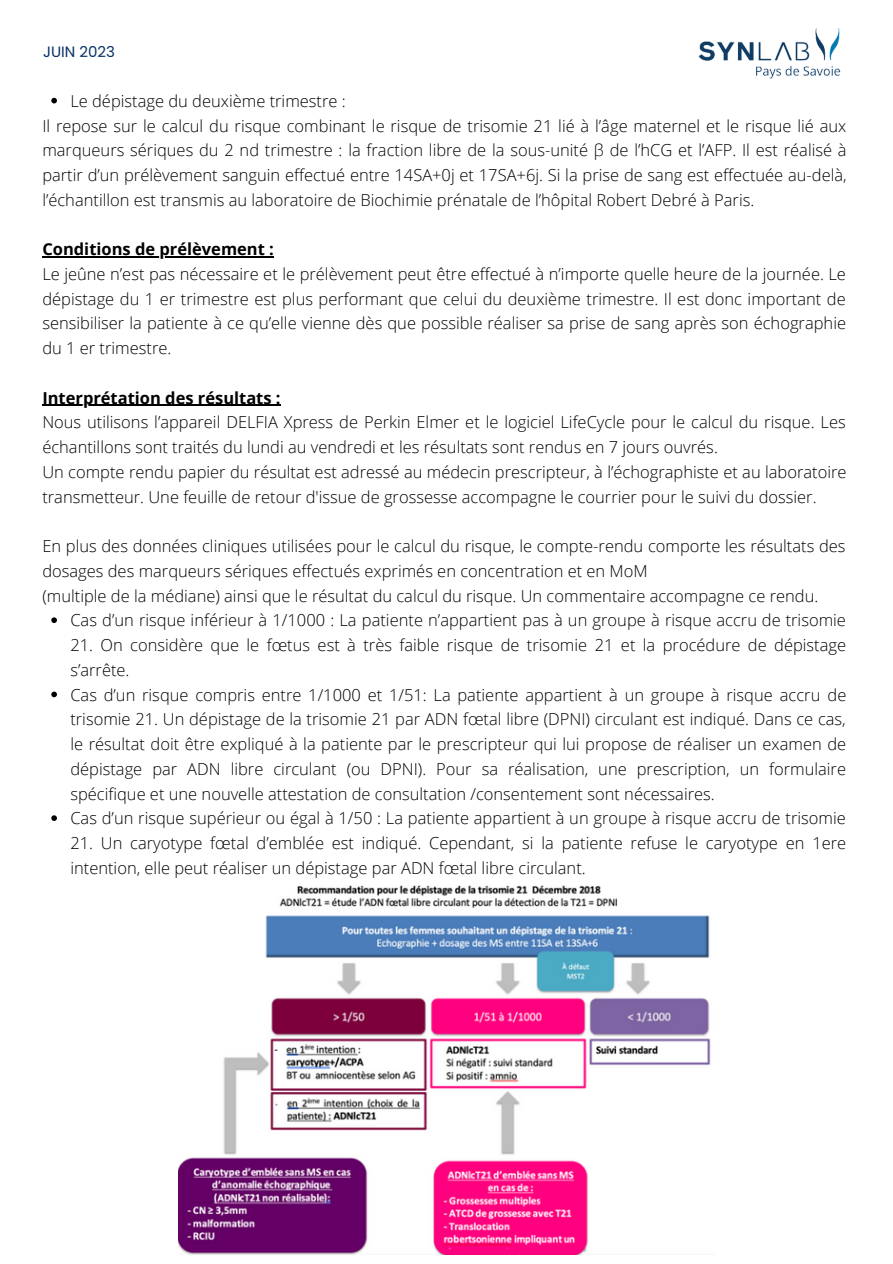
<style>
.page{position:relative;width:893px;height:1264px;background:#fff}
.page>*{position:absolute;margin:0;border:0;box-sizing:border-box;transform-origin:0 0}
.t1{font:300 16.5px/24.8px "Open Sans";color:#000}
.t2{font:700 16.5px "Open Sans";color:#000}
.t3{font:15px "Poppins";color:#063067}
</style>
<div class="page">
<img style="left:698px;top:28px;width:143px;height:51px">
<svg style="left:51px;top:98px;width:6px;height:5px"></svg>
<svg style="left:51px;top:617px;width:6px;height:6px"></svg>
<svg style="left:51px;top:691px;width:6px;height:6px"></svg>
<svg style="left:51px;top:815px;width:6px;height:6px"></svg>
<hr style="left:42px;top:256px;width:232px;height:1px;background:#000">
<hr style="left:42px;top:405px;width:238px;height:1px;background:#000">
<img style="left:178px;top:885px;width:533px;height:369px">
<p class="t3" style="left:43px;top:41px;width:73px">JUIN 2023</p>
<p class="t1" style="left:70px;top:88px;width:277px">Le dépistage du deuxième trimestre :</p>
<p class="t1" style="left:42px;top:113px;width:805px;text-align:justify">Il repose sur le calcul du risque combinant le risque de trisomie 21 lié à l’âge maternel et le risque lié aux marqueurs sériques du 2 nd trimestre : la fraction libre de la sous-unité β de l’hCG et l’AFP. Il est réalisé à partir d’un prélèvement sanguin effectué entre 14SA+0j et 17SA+6j. Si la prise de sang est effectuée au-delà, l’échantillon est transmis au laboratoire de Biochimie prénatale de l’hôpital Robert Debré à Paris.</p>
<p class="t2" style="left:42px;top:238px;width:233px">Conditions de prélèvement :</p>
<p class="t1" style="left:42px;top:261px;width:805px;text-align:justify">Le jeûne n’est pas nécessaire et le prélèvement peut être effectué à n’importe quelle heure de la journée. Le dépistage du 1 er trimestre est plus performant que celui du deuxième trimestre. Il est donc important de sensibiliser la patiente à ce qu’elle vienne dès que possible réaliser sa prise de sang après son échographie du 1 er trimestre.</p>
<p class="t2" style="left:42px;top:386px;width:240px">Interprétation des résultats :</p>
<p class="t1" style="left:42px;top:409px;width:804px">Nous utilisons l’appareil DELFIA Xpress de Perkin Elmer et le logiciel LifeCycle pour le calcul du risque. Les échantillons sont traités du lundi au vendredi et les résultats sont rendus en 7 jours ouvrés.</p>
<p class="t1" style="left:42px;top:459px;width:805px">Un compte rendu papier du résultat est adressé au médecin prescripteur, à l’échographiste et au laboratoire transmetteur. Une feuille de retour d'issue de grossesse accompagne le courrier pour le suivi du dossier.</p>
<p class="t1" style="left:42px;top:533px;width:804px">En plus des données cliniques utilisées pour le calcul du risque, le compte-rendu comporte les résultats des dosages des marqueurs sériques effectués exprimés en concentration et en MoM</p>
<p class="t1" style="left:42px;top:583px;width:777px">(multiple de la médiane) ainsi que le résultat du calcul du risque. Un commentaire accompagne ce rendu.</p>
<p class="t1" style="left:70px;top:607px;width:777px">Cas d’un risque inférieur à 1/1000 : La patiente n’appartient pas à un groupe à risque accru de trisomie</p>
<p class="t1" style="left:70px;top:632px;width:777px">21. On considère que le fœtus est à très faible risque de trisomie 21 et la procédure de dépistage s’arrête.</p>
<p class="t1" style="left:70px;top:681px;width:777px;text-align:justify">Cas d’un risque compris entre 1/1000 et 1/51: La patiente appartient à un groupe à risque accru de trisomie 21. Un dépistage de la trisomie 21 par ADN fœtal libre (DPNI) circulant est indiqué. Dans ce cas, le résultat doit être expliqué à la patiente par le prescripteur qui lui propose de réaliser un examen de dépistage par ADN libre circulant (ou DPNI). Pour sa réalisation, une prescription, un formulaire spécifique et une nouvelle attestation de consultation /consentement sont nécessaires.</p>
<p class="t1" style="left:70px;top:805px;width:776px">Cas d’un risque supérieur ou égal à 1/50 : La patiente appartient à un groupe à risque accru de trisomie</p>
<p class="t1" style="left:70px;top:830px;width:777px">21. Un caryotype fœtal d’emblée est indiqué. Cependant, si la patiente refuse le caryotype en 1ere intention, elle peut réaliser un dépistage par ADN fœtal libre circulant.</p>
</div>
